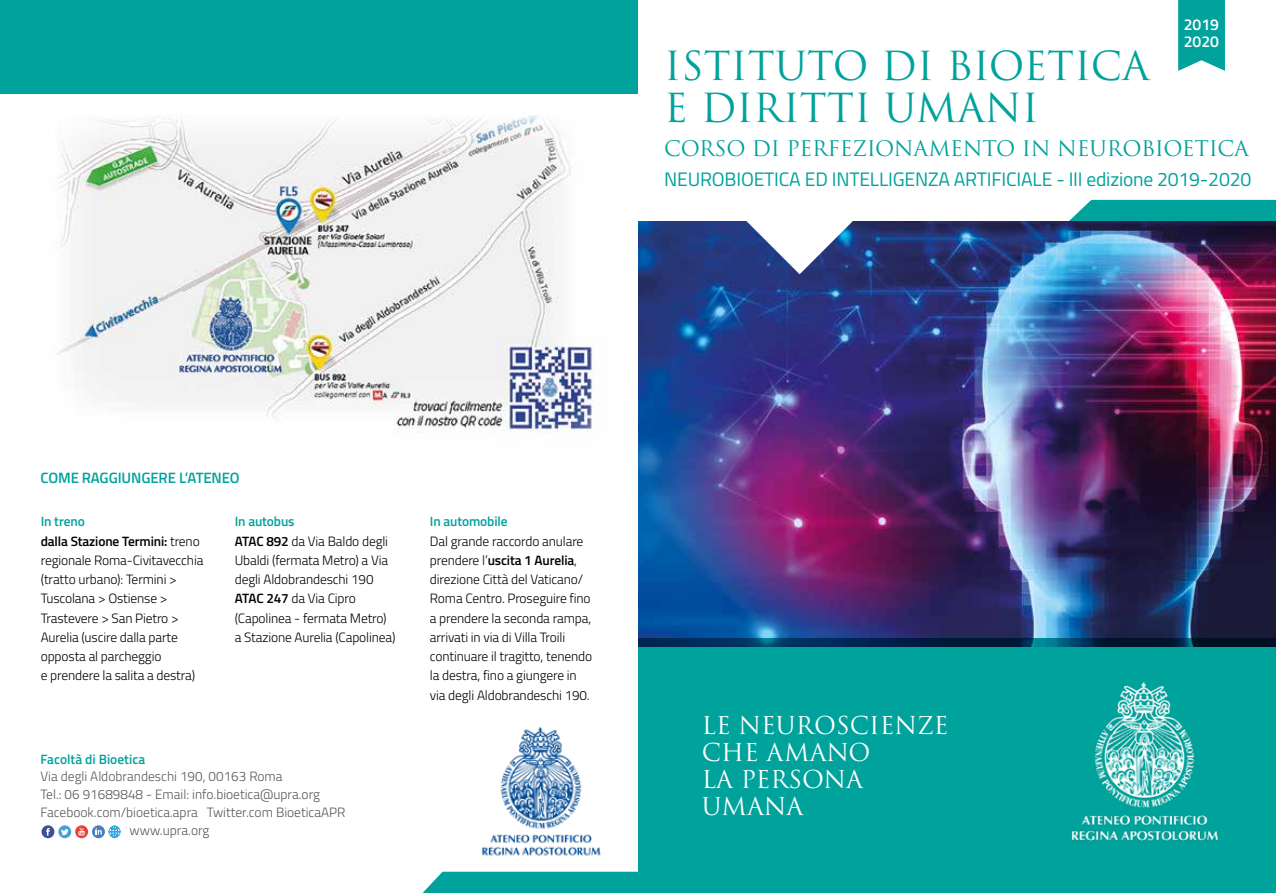
<style>
.page{position:relative;width:1276px;height:893px;background:#fff}
.page>*{position:absolute;margin:0;border:0;box-sizing:border-box;transform-origin:0 0}
.t1{font:39px/42px "Trajan Pro";color:#00a29c}
.t2{font:24px/27px "Trajan Pro";color:#fff}
.t3{font:21px "Trajan Pro";letter-spacing:-.01em;color:#00a29c}
.t4{font:19.5px "Titillium";letter-spacing:-.01em;color:#00a29c}
.t5{font:600 15.75px/16.5px "Titillium";color:#fff}
.t6{font:600 15px "Titillium";letter-spacing:-.01em;color:#00a29c}
.t7{font:300 13.5px/19.2px "Titillium";letter-spacing:-.01em;color:#000}
.t8{font:300 13.5px "Titillium";color:#575756}
.t9{font:600 13.5px "Titillium";letter-spacing:-.005em;color:#00a29c}
.s1{font-weight:600;color:#00a29c}
.s2{font-weight:600}
</style>
<div class="page">
<div style="left:1069px;top:200px;width:207px;height:21px;background:#00a29c"></div>
<div style="left:422px;top:872px;width:216px;height:21px;background:#00a29c"></div>
<div style="left:0;top:0;width:638px;height:94px;background:#00a29c"></div>
<img style="left:482px;top:727px;width:119px;height:129px">
<img style="left:638px;top:221px;width:638px;height:417px">
<svg style="left:745px;top:221px;width:108px;height:53px"></svg>
<div style="left:638px;top:638px;width:638px;height:255px;background:#00a29c"></div>
<img style="left:1071px;top:682px;width:148px;height:159px">
<div style="left:42px;top:825px;width:12px;height:13px;background:#395197;border-radius:50%"></div>
<svg style="left:46px;top:828px;width:4px;height:8px"></svg>
<svg style="left:58px;top:825px;width:13px;height:13px"></svg>
<svg style="left:61px;top:829px;width:8px;height:6px"></svg>
<svg style="left:92px;top:825px;width:13px;height:13px"></svg>
<svg style="left:95px;top:828px;width:7px;height:6px"></svg>
<svg style="left:75px;top:825px;width:13px;height:13px"></svg>
<svg style="left:78px;top:828px;width:7px;height:7px"></svg>
<svg style="left:109px;top:826px;width:11px;height:12px"></svg>
<svg style="left:1178px;top:0;width:47px;height:71px"></svg>
<img style="left:57px;top:115px;width:541px;height:326px">
<p class="t5" style="left:1183px;top:16px;width:37px">2019<br>2020</p>
<h1 class="t1" style="left:664px;top:44px;width:487px">ISTITUTO DI BIOETICA<br>E DIRITTI UMANI</h1>
<h3 class="t3" style="left:664px;top:135px;width:586px">CORSO DI PERFEZIONAMENTO IN NEUROBIOETICA</h3>
<h3 class="t4" style="left:664px;top:165px;width:588px">NEUROBIOETICA ED INTELLIGENZA ARTIFICIALE - III edizione 2019-2020</h3>
<p class="t6" style="left:40px;top:466px;width:201px">COME RAGGIUNGERE L’ATENEO</p>
<p class="t7" style="left:41px;top:511px;width:164px"><span class="s1">In treno<br></span><span class="s2">dalla Stazione Termini:</span> treno regionale Roma-Civitavecchia (tratto urbano): Termini &gt;<br>Tuscolana &gt; Ostiense &gt;<br>Trastevere &gt; San Pietro &gt;<br>Aurelia (uscire dalla parte opposta al parcheggio<br>e prendere la salita a destra)</p>
<p class="t7" style="left:235px;top:511px;width:162px"><span class="s1">In autobus<br></span><span class="s2">ATAC 892</span> da Via Baldo degli<br>Ubaldi (fermata Metro) a Via degli Aldobrandeschi 190<br><span class="s2">ATAC 247</span> da Via Cipro (Capolinea - fermata Metro) a Stazione Aurelia (Capolinea)</p>
<p class="t9" style="left:430px;top:511px;width:79px">In automobile</p>
<p class="t7" style="left:430px;top:531px;width:164px">Dal grande raccordo anulare prendere l’<span class="s2">uscita 1 Aurelia</span>, direzione Città del Vaticano/<br>Roma Centro. Proseguire fino a prendere la seconda rampa, arrivati in via di Villa Troili continuare il tragitto, tenendo la destra, fino a giungere in via degli Aldobrandeschi 190.</p>
<p class="t9" style="left:40px;top:749px;width:106px">Facoltà di Bioetica</p>
<p class="t8" style="left:40px;top:767px;width:244px">Via degli Aldobrandeschi 190, 00163 Roma</p>
<p class="t8" style="left:40px;top:785px;width:281px">Tel.: 06 91689848 - Email: info.bioetica@upra.org</p>
<p class="t8" style="left:40px;top:802px;width:306px">Facebook.com/bioetica.apra Twitter.com BioeticaAPR</p>
<p class="t8" style="left:130px;top:820px;width:81px">www.upra.org</p>
<h2 class="t2" style="left:702px;top:711px;width:248px">LE NEUROSCIENZE<br>CHE AMANO<br>LA PERSONA<br>UMANA</h2>
</div>
